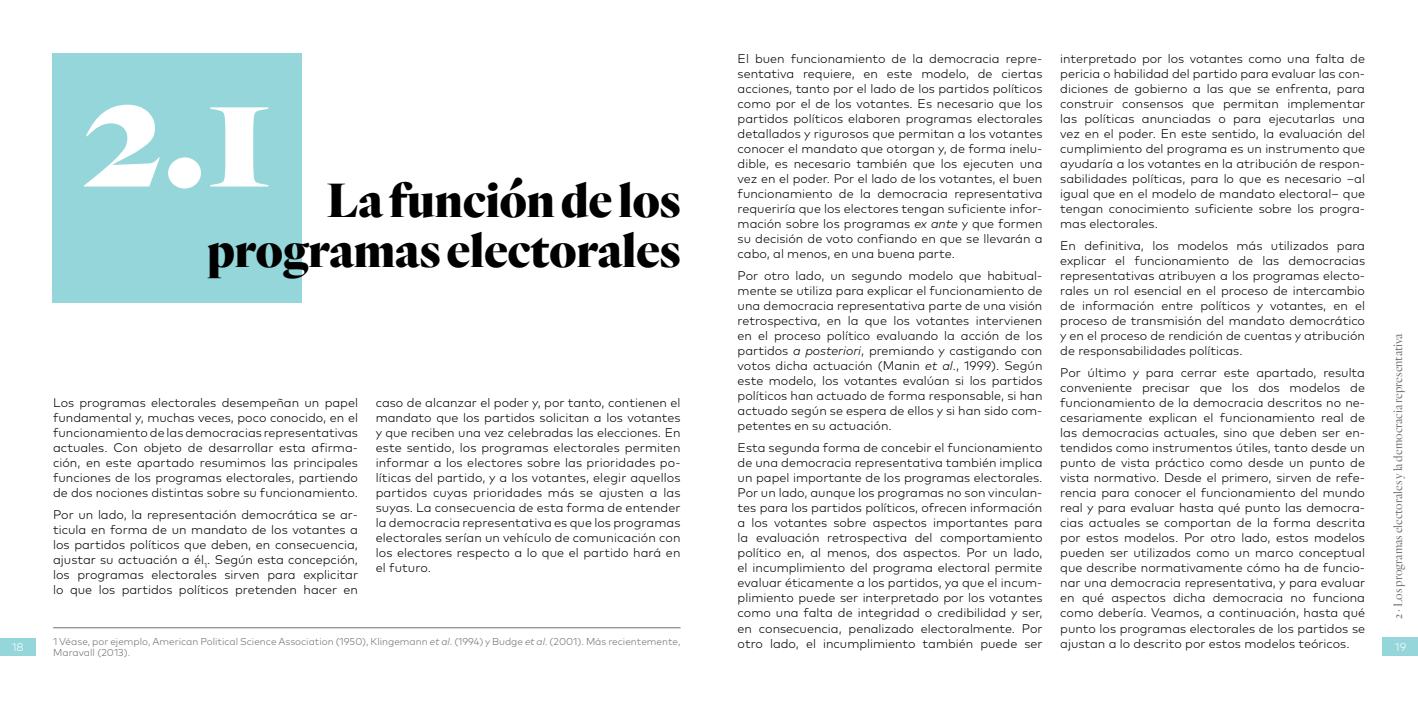
<style>
.page{position:relative;width:1418px;height:709px;background:#fff}
.page>*{position:absolute;margin:0;border:0;box-sizing:border-box;transform-origin:0 0}
.t1{font:900 166.25px "Quarto";color:#fff}
.t2{font:900 49.88px/49.9px "Quarto";color:#000;text-align:right}
.t3{font:300 12.5px/15px "Mark Pro";color:#000;text-align:justify}
.t4{font:300 12.5px "Quarto";color:#707172}
.t5{font:300 11.25px "Mark Pro";color:#fff}
.t6{font:300 10px/11.2px "Mark Pro";color:#707172}
.s1{font-style:italic}
</style>
<div class="page">
<div style="left:0;top:638px;width:35px;height:18px;background:#95d6da"></div>
<div style="left:53px;top:53px;width:249px;height:249px;background:#95d6da"></div>
<hr style="left:53px;top:627px;width:627px;height:1px;background:#707172">
<div style="left:1382px;top:637px;width:35px;height:19px;background:#95d6da"></div>
<p class="t5" style="left:12px;top:639px;width:13px">18</p>
<p class="t3" style="left:1060px;top:50px;width:306px">interpretado por los votantes como una falta de pericia o habilidad del partido para evaluar las con&shy;diciones de gobierno a las que se enfrenta, para construir consensos que permitan implementar las políticas anunciadas o para ejecutarlas una vez en el poder. En este sentido, la evaluación del cumplimiento del programa es un instrumento que ayudaría a los votantes en la atribución de respon&shy;sabilidades políticas, para lo que es necesario –al igual que en el modelo de mandato electoral– que tengan conocimiento suficiente sobre los progra&shy;mas electorales.</p>
<p class="t3" style="left:1060px;top:237px;width:306px">En definitiva, los modelos más utilizados para explicar el funcionamiento de las democracias representativas atribuyen a los programas electo&shy;rales un rol esencial en el proceso de intercambio de información entre políticos y votantes, en el proceso de transmisión del mandato democrático y en el proceso de rendición de cuentas y atribución de responsabilidades políticas.</p>
<p class="t3" style="left:1060px;top:364px;width:306px">Por último y para cerrar este apartado, resulta conveniente precisar que los dos modelos de funcionamiento de la democracia descritos no ne&shy;cesariamente explican el funcionamiento real de las democracias actuales, sino que deben ser en&shy;tendidos como instrumentos útiles, tanto desde un punto de vista práctico como desde un punto de vista normativo. Desde el primero, sirven de refe&shy;rencia para conocer el funcionamiento del mundo real y para evaluar hasta qué punto las democra&shy;cias actuales se comportan de la forma descrita por estos modelos. Por otro lado, estos modelos pueden ser utilizados como un marco conceptual que describe normativamente cómo ha de funcio&shy;nar una democracia representativa, y para evaluar en qué aspectos dicha democracia no funciona como debería. Veamos, a continuación, hasta qué punto los programas electorales de los partidos se ajustan a lo descrito por estos modelos teóricos.</p>
<p class="t3" style="left:737px;top:50px;width:306px">El buen funcionamiento de la democracia repre&shy;sentativa requiere, en este modelo, de ciertas acciones, tanto por el lado de los partidos políticos como por el de los votantes. Es necesario que los partidos políticos elaboren programas electorales detallados y rigurosos que permitan a los votantes conocer el mandato que otorgan y, de forma inelu&shy;dible, es necesario también que los ejecuten una vez en el poder. Por el lado de los votantes, el buen funcionamiento de la democracia representativa requeriría que los electores tengan suficiente infor&shy;mación sobre los programas <span class="s1">ex ante</span> y que formen su decisión de voto confiando en que se llevarán a cabo, al menos, en una buena parte.</p>
<p class="t3" style="left:737px;top:267px;width:306px">Por otro lado, un segundo modelo que habitual&shy;mente se utiliza para explicar el funcionamiento de una democracia representativa parte de una visión retrospectiva, en la que los votantes intervienen en el proceso político evaluando la acción de los partidos <span class="s1">a posteriori</span>, premiando y castigando con votos dicha actuación (Manin <span class="s1">et al</span>., 1999). Según este modelo, los votantes evalúan si los partidos políticos han actuado de forma responsable, si han actuado según se espera de ellos y si han sido com&shy;petentes en su actuación.</p>
<p class="t3" style="left:737px;top:439px;width:306px">Esta segunda forma de concebir el funcionamiento de una democracia representativa también implica un papel importante de los programas electorales.<br>Por un lado, aunque los programas no son vinculan&shy;tes para los partidos políticos, ofrecen información a los votantes sobre aspectos importantes para la evaluación retrospectiva del comportamiento político en, al menos, dos aspectos. Por un lado, el incumplimiento del programa electoral permite evaluar éticamente a los partidos, ya que el incum&shy;plimiento puede ser interpretado por los votantes como una falta de integridad o credibilidad y ser, en consecuencia, penalizado electoralmente. Por otro lado, el incumplimiento también puede ser</p>
<h1 class="t1" style="left:83px;top:26px;width:191px">2.1</h1>
<h2 class="t2" style="left:207px;top:177px;width:475px">La función de los programas electorales</h2>
<p class="t4" style="left:1390px;top:619px;width:287px;rotate:-90deg">2 · Los programas electorales y la democracia representativa</p>
<p class="t3" style="left:53px;top:394px;width:306px">Los programas electorales desempeñan un papel fundamental y, muchas veces, poco conocido, en el funcionamiento de las democracias representativas actuales. Con objeto de desarrollar esta afirma&shy;ción, en este apartado resumimos las principales funciones de los programas electorales, partiendo de dos nociones distintas sobre su funcionamiento.</p>
<p class="t3" style="left:53px;top:506px;width:306px">Por un lado, la representación democrática se ar&shy;ticula en forma de un mandato de los votantes a los partidos políticos que deben, en consecuencia, ajustar su actuación a él<sub>1</sub>. Según esta concepción, los programas electorales sirven para explicitar lo que los partidos políticos pretenden hacer en</p>
<p class="t3" style="left:376px;top:394px;width:306px">caso de alcanzar el poder y, por tanto, contienen el mandato que los partidos solicitan a los votantes y que reciben una vez celebradas las elecciones. En este sentido, los programas electorales permiten informar a los electores sobre las prioridades po&shy;líticas del partido, y a los votantes, elegir aquellos partidos cuyas prioridades más se ajusten a las suyas. La consecuencia de esta forma de entender la democracia representativa es que los programas electorales serían un vehículo de comunicación con los electores respecto a lo que el partido hará en el futuro.</p>
<p class="t6" style="left:53px;top:634px;width:629px">1 Véase, por ejemplo, American Political Science Association (1950), Klingemann <span class="s1">et al</span>. (1994) y Budge <span class="s1">et al</span>. (2001). Más recientemente,<br>Maravall (2013).</p>
<p class="t5" style="left:1394px;top:638px;width:13px">19</p>
</div>
